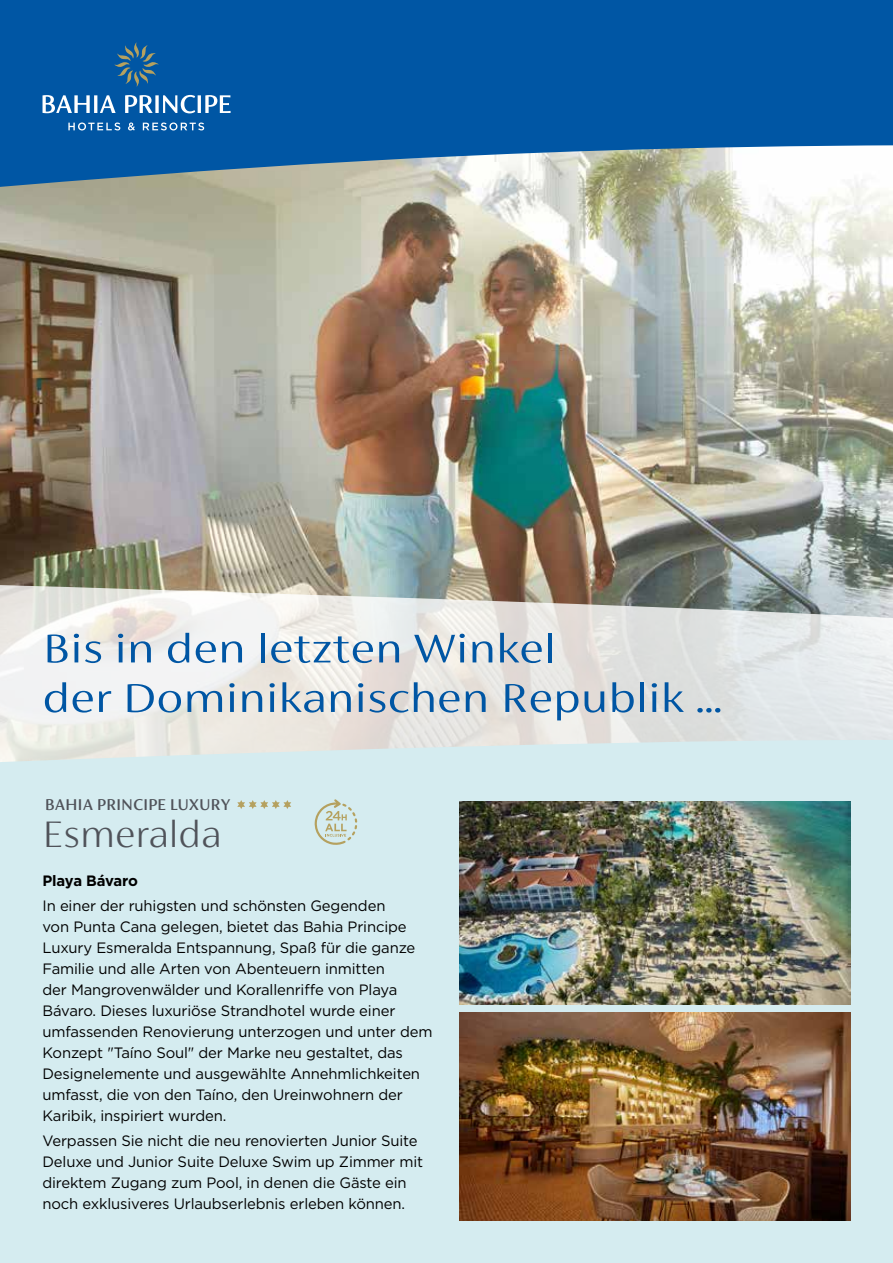
<style>
.page{position:relative;width:893px;height:1263px;background:#fff}
.page>*{position:absolute;margin:0;border:0;box-sizing:border-box;transform-origin:0 0}
.t1{font:300 45px/49.5px "FS Siena";color:#0056a4;scale:1.11 1}
.t2{font:200 41.7px "FS Siena";color:#50535a}
.t3{font:500 17.4px "FS Siena";color:#50535a}
.t4{font:15px/21px "Gotham";letter-spacing:-.01em;color:#000}
.t5{font:700 15px "Gotham";letter-spacing:-.025em;color:#000}
</style>
<div class="page">
<img style="left:0;top:188px;width:893px;height:397px">
<svg style="left:0;top:585px;width:893px;height:154px"></svg>
<div style="left:0;top:739px;width:893px;height:524px;background:#d5ecf0"></div>
<svg style="left:0;top:0;width:893px;height:188px;fill:#0056a4"></svg>
<svg style="left:114px;top:42px;width:45px;height:45px"></svg>
<svg style="left:43px;top:95px;width:188px;height:35px"></svg>
<svg style="left:237px;top:800px;width:54px;height:9px"></svg>
<svg style="left:314px;top:799px;width:43px;height:46px"></svg>
<img style="left:459px;top:1013px;width:391px;height:207px">
<img style="left:459px;top:801px;width:391px;height:203px">
<h1 class="t1" style="left:43px;top:623px;width:614px">Bis in den letzten Winkel<br>der Dominikanischen Republik ...</h1>
<p class="t3" style="left:45px;top:795px;width:187px">BAHIA PRINCIPE LUXURY</p>
<h2 class="t2" style="left:43px;top:812px;width:180px">Esmeralda</h2>
<p class="t5" style="left:43px;top:871px;width:97px">Playa Bávaro</p>
<p class="t4" style="left:43px;top:895px;width:391px">In einer der ruhigsten und schönsten Gegenden<br>von Punta Cana gelegen, bietet das Bahia Principe Luxury Esmeralda Entspannung, Spaß für die ganze Familie und alle Arten von Abenteuern inmitten<br>der Mangrovenwälder und Korallenriffe von Playa Bávaro. Dieses luxuriöse Strandhotel wurde einer umfassenden Renovierung unterzogen und unter dem Konzept "Taíno Soul" der Marke neu gestaltet, das Designelemente und ausgewählte Annehmlichkeiten umfasst, die von den Taíno, den Ureinwohnern der Karibik, inspiriert wurden.</p>
<p class="t4" style="left:43px;top:1130px;width:382px">Verpassen Sie nicht die neu renovierten Junior Suite Deluxe und Junior Suite Deluxe Swim up Zimmer mit direktem Zugang zum Pool, in denen die Gäste ein noch exklusiveres Urlaubserlebnis erleben können.</p>
</div>
